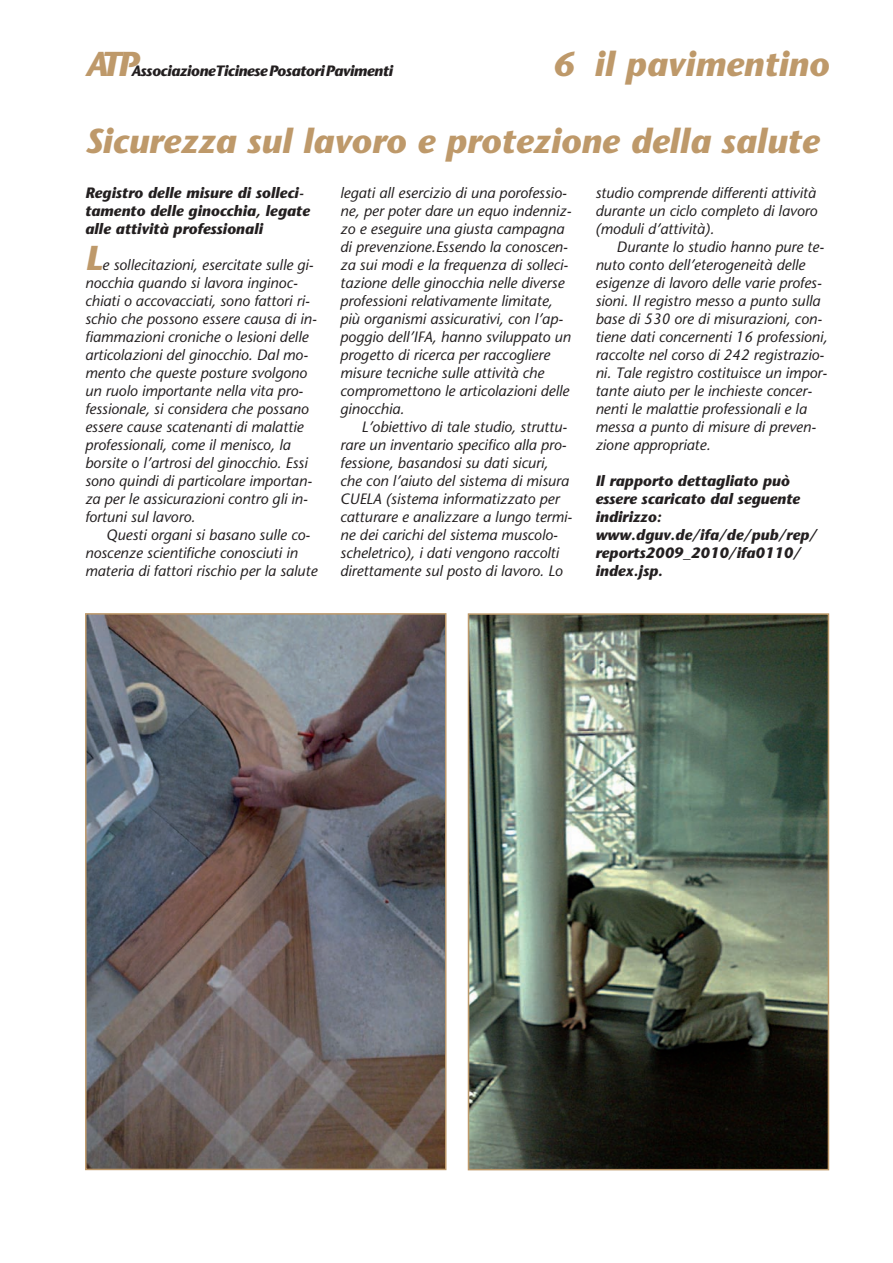
<style>
.page{position:relative;width:893px;height:1263px;background:#fff}
.page>*{position:absolute;margin:0;border:0;box-sizing:border-box;transform-origin:0 0}
.t1{font:italic 700 34.5px "Stone Sans";color:#be996a}
.t2{font:italic 15px/18px "Stone Sans";color:#231f20}
.t3{font:italic 700 15px/18px "Stone Sans";color:#231f20}
.t4{font:italic 700 15px "Stone Sans";letter-spacing:-.025em;color:#231f20}
</style>
<div class="page">
<img style="left:88px;top:616px;width:355px;height:551px">
<div style="left:85px;top:613px;width:361px;height:557px;border:2px solid #be996a"></div>
<img style="left:471px;top:616px;width:355px;height:551px">
<div style="left:468px;top:613px;width:361px;height:557px;border:2px solid #be996a"></div>
<h1 class="t1" style="left:85px;top:51px;width:54px">ATP</h1>
<p class="t4" style="left:131px;top:65px;width:263px">AssociazioneTicinesePosatoriPavimenti</p>
<h1 class="t1" style="left:552px;top:51px;width:278px">6 il pavimentino</h1>
<h1 class="t1" style="left:85px;top:128px;width:736px">Sicurezza sul lavoro e protezione della salute</h1>
<p class="t3" style="left:85px;top:185px;width:226px">Registro delle misure di solleci&shy;tamento delle ginocchia, legate alle attività professionali</p>
<h1 class="t1" style="left:85px;top:245px;width:19px">L</h1>
<p class="t2" style="left:85px;top:257px;width:233px;text-indent:17px">e sollecitazioni, esercitate sulle gi&shy;nocchia quando si lavora inginoc&shy;chiati o accovacciati, sono fattori ri&shy;schio che possono essere causa di in&shy;fiammazioni croniche o lesioni delle articolazioni del ginocchio. Dal mo&shy;mento che queste posture svolgono un ruolo importante nella vita pro&shy;fessionale, si considera che possano essere cause scatenanti di malattie professionali, come il menisco, la borsite o l’artrosi del ginocchio. Essi sono quindi di particolare importan&shy;za per le assicurazioni contro gli in&shy;fortuni sul lavoro.</p>
<p class="t2" style="left:85px;top:527px;width:234px;text-indent:21px">Questi organi si basano sulle co&shy;noscenze scientifiche conosciuti in materia di fattori rischio per la salute</p>
<p class="t2" style="left:340px;top:185px;width:233px">legati all esercizio di una porofessio&shy;ne, per poter dare un equo indenniz&shy;zo e eseguire una giusta campagna di prevenzione.Essendo la conoscen&shy;za sui modi e la frequenza di solleci&shy;tazione delle ginocchia nelle diverse professioni relativamente limitate, più organismi assicurativi, con l’ap&shy;poggio dell’IFA, hanno sviluppato un progetto di ricerca per raccogliere misure tecniche sulle attività che compromettono le articolazioni delle ginocchia.</p>
<p class="t2" style="left:340px;top:419px;width:234px;text-indent:21px">L’obiettivo di tale studio, struttu&shy;rare un inventario specifico alla pro&shy;fessione, basandosi su dati sicuri, che con l’aiuto del sistema di misura CUELA (sistema informatizzato per catturare e analizzare a lungo termi&shy;ne dei carichi del sistema muscolo&shy;scheletrico), i dati vengono raccolti direttamente sul posto di lavoro. Lo</p>
<p class="t2" style="left:595px;top:185px;width:223px;text-align:justify">studio comprende differenti attività durante un ciclo completo di lavoro (moduli d’attività).</p>
<p class="t2" style="left:595px;top:239px;width:234px;text-indent:21px">Durante lo studio hanno pure te&shy;nuto conto dell’eterogeneità delle esigenze di lavoro delle varie profes&shy;sioni. Il registro messo a punto sulla base di 530 ore di misurazioni, con&shy;tiene dati concernenti 16 professioni, raccolte nel corso di 242 registrazio&shy;ni. Tale registro costituisce un impor&shy;tante aiuto per le inchieste concer&shy;nenti le malattie professionali e la messa a punto di misure di preven&shy;zione appropriate.</p>
<p class="t3" style="left:595px;top:473px;width:223px">Il rapporto dettagliato può essere scaricato dal seguente indirizzo: www.dguv.de/ifa/de/pub/rep/ reports2009_2010/ifa0110/ index.jsp.</p>
</div>
